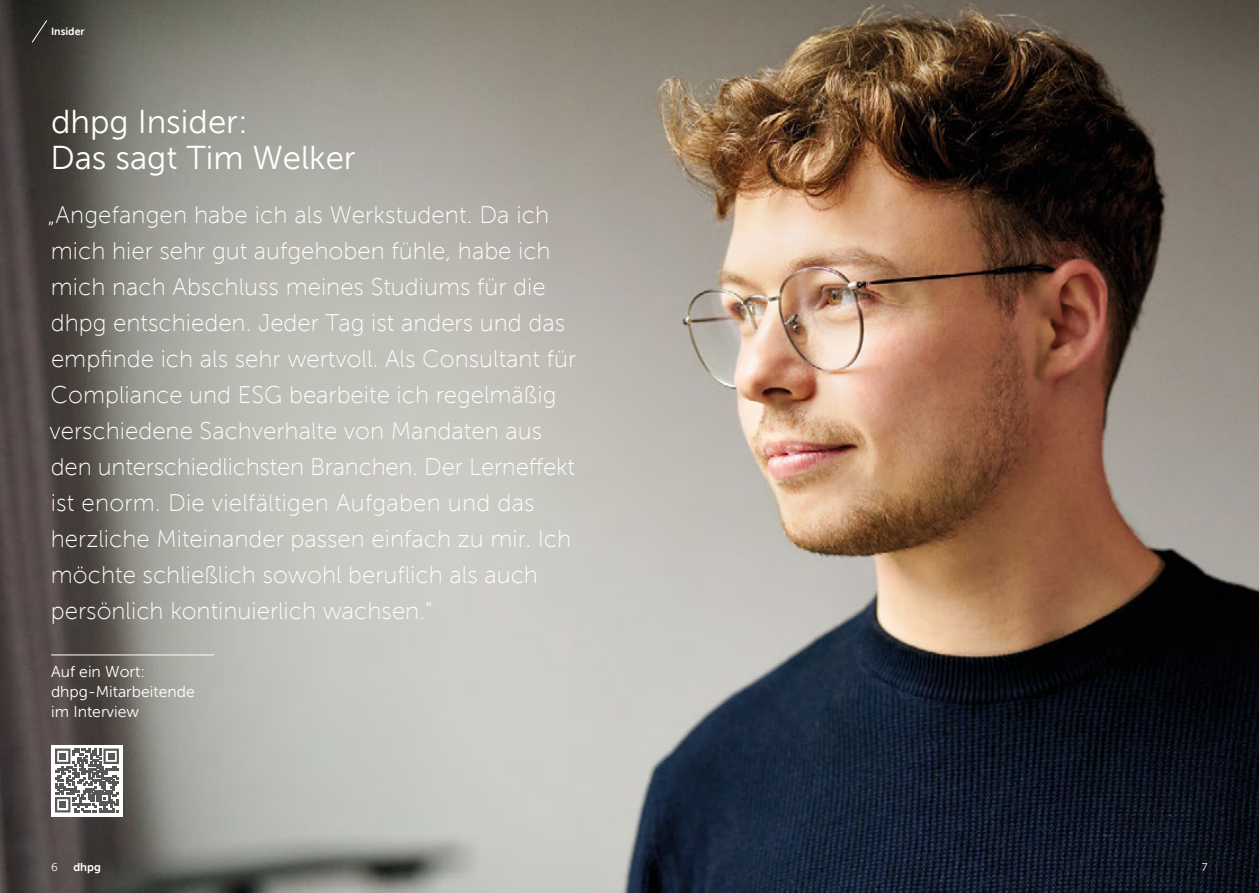
<style>
.page{position:relative;width:1259px;height:893px;background:#fff}
.page>*{position:absolute;margin:0;border:0;box-sizing:border-box;transform-origin:0 0}
.t1{font:700 33px/36px "Museofordhpg";color:#fff}
.t2{font:24px/36px "Museofordhpg";color:#fff}
.t3{font:700 15.75px/20.2px "Museofordhpg";color:#fff}
.t4{font:800 11.25px "Museofordhpg";color:#fff}
.t5{font:700 11.25px "Museofordhpg";color:#fff}
.t6{font:800 10.5px "Museofordhpg";color:#fff}
</style>
<div class="page">
<img style="left:0;top:0;width:1259px;height:893px">
<hr style="left:51px;top:655px;width:163px;height:1px;background:#fff">
<svg style="left:31px;top:19px;width:17px;height:24px"></svg>
<div style="left:51px;top:745px;width:72px;height:71px;background:#fff"></div>
<svg style="left:55px;top:749px;width:64px;height:63px"></svg>
<div style="left:59px;top:801px;width:7px;height:7px;background:#575756"></div>
<p class="t6" style="left:51px;top:25px;width:35px">Insider</p>
<h1 class="t1" style="left:50px;top:103px;width:307px">dhpg Insider:<br>Das sagt Tim Welker</h1>
<p class="t2" style="left:47px;top:197px;width:530px">„Angefangen habe ich als Werkstudent. Da ich mich hier sehr gut aufgehoben fühle, habe ich mich nach Abschluss meines Studiums für die dhpg entschieden. Jeder Tag ist anders und das empfinde ich als sehr wertvoll. Als Consultant für Compliance und ESG bearbeite ich regelmäßig verschiedene Sachverhalte von Mandaten aus den unterschiedlichsten Branchen. Der Lerneffekt ist enorm. Die vielfältigen Aufgaben und das herzliche Miteinander passen einfach zu mir. Ich möchte schließlich sowohl beruflich als auch persönlich kontinuierlich wachsen.“</p>
<p class="t3" style="left:51px;top:661px;width:145px">Auf ein Wort: dhpg-Mitarbeitende im Interview</p>
<p class="t5" style="left:51px;top:861px;width:8px">6</p>
<p class="t4" style="left:73px;top:860px;width:29px">dhpg</p>
<p class="t5" style="left:1202px;top:861px;width:7px">7</p>
</div>
